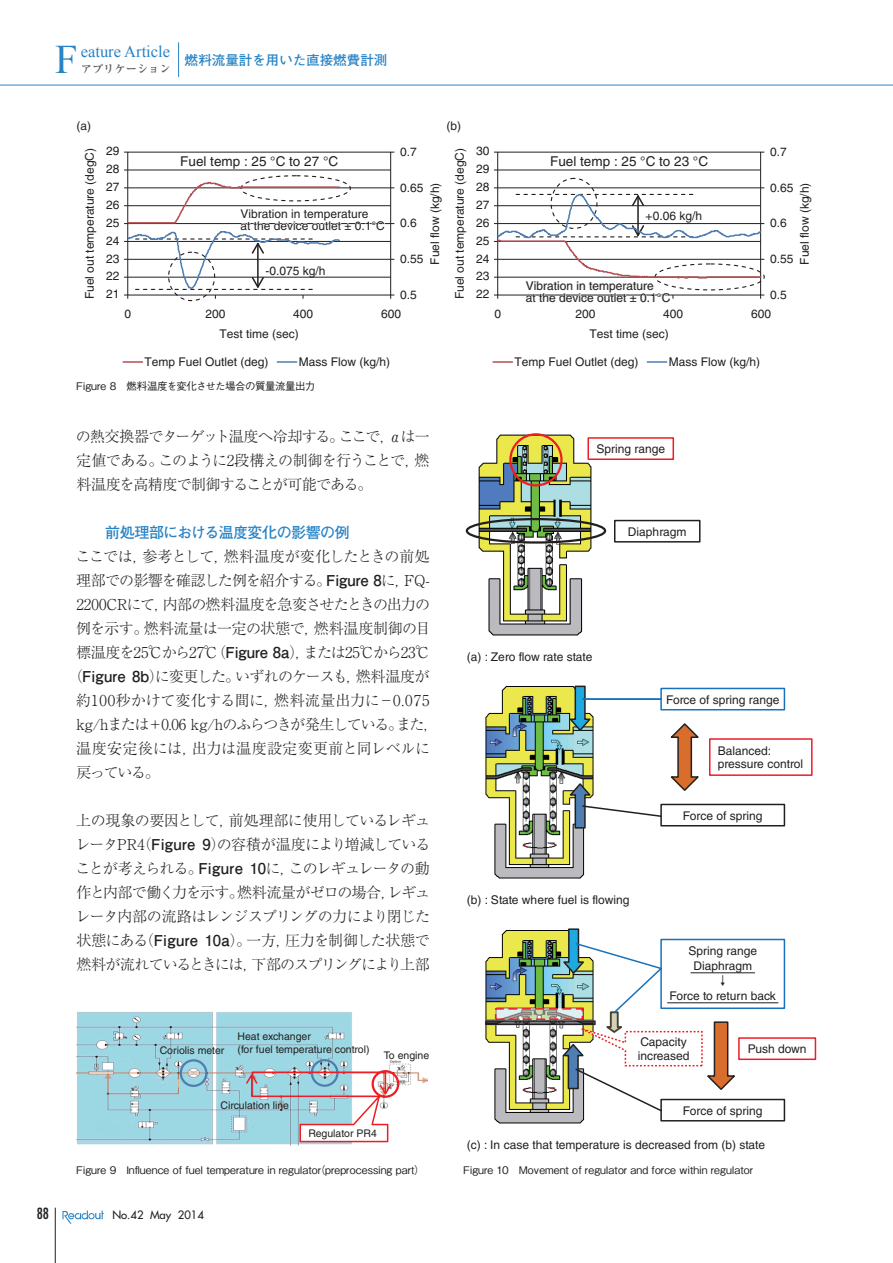
<style>
.page{position:relative;width:893px;height:1263px;background:#fff}
.page>*{position:absolute;margin:0;border:0;box-sizing:border-box;transform-origin:0 0}
.t1{font:40.5px "Times New Roman";color:#2783c5}
.t2{font:16.5px "Times New Roman";color:#2783c5}
.t3{font:300 15px/24px "Ryumin Pro";letter-spacing:-.045em;color:#231f20;text-align:justify}
.t4{font:300 15px "Ryumin Pro";letter-spacing:.005em;color:#231f20}
.t5{font:300 15px "Ryumin Pro";letter-spacing:-.075em;color:#231f20}
.t6{font:700 15px "Futo Go B101 Pro";letter-spacing:-.04em;color:#2783c5}
.t7{font:condensed 15px "Futura";color:#231f20}
.t8{font:13.5px "Helvetica LT Std";color:#231f20}
.t9{font:700 13.35px "Futo Go B101 Pro";color:#2783c5}
.t10{font:12px/17.9px "Helvetica LT Std";color:#231f20}
.t11{font:500 12px "Gothic BBB Pro";color:#231f20}
.t12{font:11.25px "Futura";color:#231f20}
.t13{font:700 11.25px "Ryumin Pro";color:#57585a}
.t14{font:500 10.5px "Gothic BBB Pro";letter-spacing:.005em;color:#231f20}
.t15{font:10.5px/13.5px "Helvetica LT Std";color:#231f20}
.t16{font:500 10.5px "Gothic BBB Pro";letter-spacing:-.04em;color:#231f20}
.s1{font-family:"Futo Go B101 Pro";font-weight:700}
</style>
<div class="page">
<hr style="left:0;top:85px;width:893px;height:1px;background:#2783c5">
<hr style="left:55px;top:1208px;width:1px;height:55px;background:#231f20">
<svg style="left:63px;top:1210px;width:41px;height:14px"></svg>
<hr style="left:178px;top:42px;width:1px;height:35px;background:#2783c5">
<hr style="left:128px;top:170px;width:263px;height:1px;background:#231f20">
<div style="left:240px;top:175px;width:111px;height:26px;border:1px dashed #231f20;border-radius:50%"></div>
<hr style="left:498px;top:170px;width:263px;height:1px;background:#231f20">
<svg style="left:123px;top:361px;width:19px;height:2px"></svg>
<hr style="left:277px;top:361px;width:20px;height:2px;background:#4d7cb1">
<svg style="left:493px;top:361px;width:19px;height:2px"></svg>
<hr style="left:647px;top:361px;width:20px;height:2px;background:#4d7cb1">
<svg style="left:124px;top:181px;width:270px;height:118px"></svg>
<svg style="left:494px;top:188px;width:270px;height:111px"></svg>
<img style="left:76px;top:1012px;width:351px;height:134px">
<div style="left:180px;top:1059px;width:27px;height:28px;border:2px solid #4f7eb2;border-radius:50%"></div>
<div style="left:311px;top:1059px;width:28px;height:28px;border:2px solid #4f7eb2;border-radius:50%"></div>
<div style="left:372px;top:1070px;width:27px;height:28px;border:2px solid #ee1d23;border-radius:50%"></div>
<svg style="left:245px;top:1071px;width:147px;height:72px"></svg>
<img style="left:475px;top:433px;width:118px;height:203px">
<img style="left:485px;top:686px;width:100px;height:193px">
<img style="left:494px;top:1113px;width:91px;height:11px">
<div style="left:587px;top:437px;width:87px;height:23px;border:2px solid #ee1d23"></div>
<div style="left:738px;top:1037px;width:78px;height:23px;border:2px solid #ee1d23"></div>
<div style="left:709px;top:738px;width:104px;height:38px;border:2px solid #ee1d23"></div>
<div style="left:614px;top:520px;width:86px;height:23px;border:2px solid #231f20"></div>
<div style="left:660px;top:804px;width:125px;height:22px;border:2px solid #231f20"></div>
<div style="left:660px;top:1099px;width:125px;height:22px;border:2px solid #231f20"></div>
<div style="left:660px;top:688px;width:125px;height:22px;border:2px solid #1971ba"></div>
<div style="left:660px;top:939px;width:125px;height:70px;border:2px solid #1971ba"></div>
<div style="left:509px;top:433px;width:54px;height:53px;border:2px solid #ee1d23;border-radius:50%"></div>
<div style="left:466px;top:518px;width:140px;height:26px;border:2px solid #231f20;border-radius:50%"></div>
<svg style="left:567px;top:685px;width:135px;height:144px"></svg>
<hr style="left:691px;top:972px;width:64px;height:1px;background:#231f20">
<hr style="left:667px;top:1002px;width:111px;height:1px;background:#231f20">
<svg style="left:485px;top:928px;width:253px;height:185px"></svg>
<h1 class="t1" style="left:55px;top:32px;width:24px">F</h1>
<h2 class="t2" style="left:81px;top:40px;width:91px">eature Article</h2>
<p class="t13" style="left:81px;top:60px;width:91px">アプリケーション</p>
<p class="t9" style="left:185px;top:49px;width:204px">燃料流量計を用いた直接燃費計測</p>
<p class="t10" style="left:77px;top:117px;width:16px">(a)</p>
<p class="t10" style="left:81px;top:299px;width:153px;rotate:-90deg">Fuel out temperature (degC)</p>
<p class="t10" style="left:106px;top:142px;width:15px;text-align:justify">29<br>28<br>27<br>26<br>25<br>24<br>23<br>22</p>
<p class="t10" style="left:106px;top:285px;width:15px">21</p>
<p class="t8" style="left:180px;top:153px;width:159px">Fuel temp : 25 °C to 27 °C</p>
<p class="t10" style="left:240px;top:208px;width:146px;line-height:12px">Vibration in temperature<br>at the device outlet ± 0.1°C</p>
<p class="t10" style="left:265px;top:261px;width:62px">-0.075 kg/h</p>
<p class="t10" style="left:446px;top:117px;width:16px">(b)</p>
<p class="t10" style="left:400px;top:143px;width:18px">0.7</p>
<p class="t10" style="left:400px;top:178px;width:25px">0.65</p>
<p class="t10" style="left:400px;top:214px;width:18px">0.6</p>
<p class="t10" style="left:400px;top:250px;width:25px">0.55</p>
<p class="t10" style="left:400px;top:286px;width:18px">0.5</p>
<p class="t10" style="left:426px;top:265px;width:84px;rotate:-90deg">Fuel flow (kg/h)</p>
<p class="t10" style="left:451px;top:299px;width:153px;rotate:-90deg">Fuel out temperature (degC)</p>
<p class="t10" style="left:125px;top:304px;width:8px">0</p>
<p class="t10" style="left:206px;top:304px;width:22px">200</p>
<p class="t10" style="left:293px;top:304px;width:22px">400</p>
<p class="t10" style="left:381px;top:304px;width:22px">600</p>
<p class="t10" style="left:220px;top:325px;width:81px">Test time (sec)</p>
<p class="t10" style="left:145px;top:353px;width:126px">Temp Fuel Outlet (deg)</p>
<p class="t10" style="left:299px;top:353px;width:93px">Mass Flow (kg/h)</p>
<p class="t16" style="left:76px;top:377px;width:241px">Figure 8 燃料温度を変化させた場合の質量流量出力</p>
<p class="t10" style="left:476px;top:142px;width:15px;text-align:justify">30<br>29<br>28<br>27<br>26<br>25<br>24<br>23</p>
<p class="t10" style="left:476px;top:285px;width:15px">22</p>
<p class="t8" style="left:550px;top:153px;width:159px">Fuel temp : 25 °C to 23 °C</p>
<p class="t10" style="left:646px;top:207px;width:58px">+0.06 kg/h</p>
<p class="t10" style="left:526px;top:280px;width:146px;line-height:12px">Vibration in temperature<br>at the device outlet ± 0.1°C</p>
<p class="t10" style="left:770px;top:143px;width:18px">0.7</p>
<p class="t10" style="left:770px;top:178px;width:25px">0.65</p>
<p class="t10" style="left:770px;top:214px;width:18px">0.6</p>
<p class="t10" style="left:770px;top:250px;width:25px">0.55</p>
<p class="t10" style="left:770px;top:286px;width:18px">0.5</p>
<p class="t10" style="left:796px;top:265px;width:84px;rotate:-90deg">Fuel flow (kg/h)</p>
<p class="t10" style="left:494px;top:304px;width:8px">0</p>
<p class="t10" style="left:575px;top:304px;width:22px">200</p>
<p class="t10" style="left:663px;top:304px;width:22px">400</p>
<p class="t10" style="left:751px;top:304px;width:22px">600</p>
<p class="t10" style="left:589px;top:325px;width:81px">Test time (sec)</p>
<p class="t10" style="left:514px;top:353px;width:126px">Temp Fuel Outlet (deg)</p>
<p class="t10" style="left:669px;top:353px;width:93px">Mass Flow (kg/h)</p>
<p class="t3" style="left:76px;top:423px;width:355px">の熱交換器でターゲット温度へ冷却する。ここで，αは一定値である。このように2段構えの制御を行うことで，燃料温度を高精度で制御することが可能である。</p>
<p class="t6" style="left:105px;top:520px;width:246px">前処理部における温度変化の影響の例</p>
<p class="t3" style="left:76px;top:543px;width:355px">ここでは，参考として，燃料温度が変化したときの前処</p>
<p class="t3" style="left:76px;top:567px;width:355px">理部での影響を確認した例を紹介する。<span class="s1">Figure 8</span>に，FQ-</p>
<p class="t3" style="left:76px;top:591px;width:355px">2200CRにて，内部の燃料温度を急変させたときの出力の</p>
<p class="t3" style="left:76px;top:615px;width:356px">例を示す。燃料流量は一定の状態で，燃料温度制御の目</p>
<p class="t3" style="left:76px;top:639px;width:355px">標温度を25℃から27℃（<span class="s1">Figure 8a</span>），または25℃から23℃</p>
<p class="t3" style="left:68px;top:663px;width:363px">（<span class="s1">Figure 8b</span>）に変更した。いずれのケースも，燃料温度が</p>
<p class="t4" style="left:76px;top:689px;width:355px">約100秒かけて変化する間に，燃料流量出力に－0.075</p>
<p class="t5" style="left:76px;top:713px;width:364px">kg/hまたは＋0.06 kg/hのふらつきが発生している。また，</p>
<p class="t4" style="left:76px;top:737px;width:355px">温度安定後には，出力は温度設定変更前と同レベルに</p>
<p class="t3" style="left:76px;top:759px;width:85px">戻っている。</p>
<p class="t3" style="left:75px;top:807px;width:357px">上の現象の要因として，前処理部に使用しているレギュレータPR4（<span class="s1">Figure 9</span>）の容積が温度により増減していることが考えられる。<span class="s1">Figure 10</span>に，このレギュレータの動作と内部で働く力を示す。燃料流量がゼロの場合，レギュレータ内部の流路はレンジスプリングの力により閉じた状態にある（<span class="s1">Figure 10a</span>）。一方，圧力を制御した状態で燃料が流れているときには，下部のスプリングにより上部</p>
<p class="t15" style="left:160px;top:1043px;width:66px">Coriolis meter</p>
<p class="t15" style="left:238px;top:1029px;width:133px">Heat exchanger<br>(for fuel temperature control)</p>
<p class="t15" style="left:384px;top:1048px;width:47px">To engine</p>
<p class="t15" style="left:220px;top:1098px;width:70px">Circulation line</p>
<p class="t15" style="left:308px;top:1126px;width:70px">Regulator PR4</p>
<p class="t14" style="left:76px;top:1161px;width:350px">Figure 9 Influence of fuel temperature in regulator（preprocessing part）</p>
<p class="t7" style="left:37px;top:1205px;width:14px">88</p>
<p class="t12" style="left:112px;top:1208px;width:93px">No.42 May 2014</p>
<p class="t10" style="left:596px;top:440px;width:70px">Spring range</p>
<p class="t10" style="left:628px;top:522px;width:60px">Diaphragm</p>
<p class="t10" style="left:467px;top:648px;width:127px">(a) : Zero flow rate state</p>
<p class="t10" style="left:666px;top:690px;width:115px">Force of spring range</p>
<p class="t10" style="left:718px;top:744px;width:87px;line-height:13.5px">Balanced: pressure control</p>
<p class="t10" style="left:683px;top:806px;width:81px">Force of spring</p>
<p class="t10" style="left:467px;top:891px;width:164px">(b) : State where fuel is flowing</p>
<p class="t10" style="left:688px;top:943px;width:70px;line-height:15px;text-align:center">Spring range<br>Diaphragm</p>
<p class="t11" style="left:717px;top:970px;width:13px">↓</p>
<p class="t10" style="left:670px;top:986px;width:108px">Force to return back</p>
<p class="t10" style="left:638px;top:1035px;width:53px;line-height:13.5px">Capacity increased</p>
<p class="t10" style="left:748px;top:1040px;width:60px">Push down</p>
<p class="t10" style="left:683px;top:1101px;width:81px">Force of spring</p>
<p class="t10" style="left:467px;top:1135px;width:300px">(c) : In case that temperature is decreased from (b) state</p>
<p class="t14" style="left:463px;top:1161px;width:291px">Figure 10 Movement of regulator and force within regulator</p>
</div>
